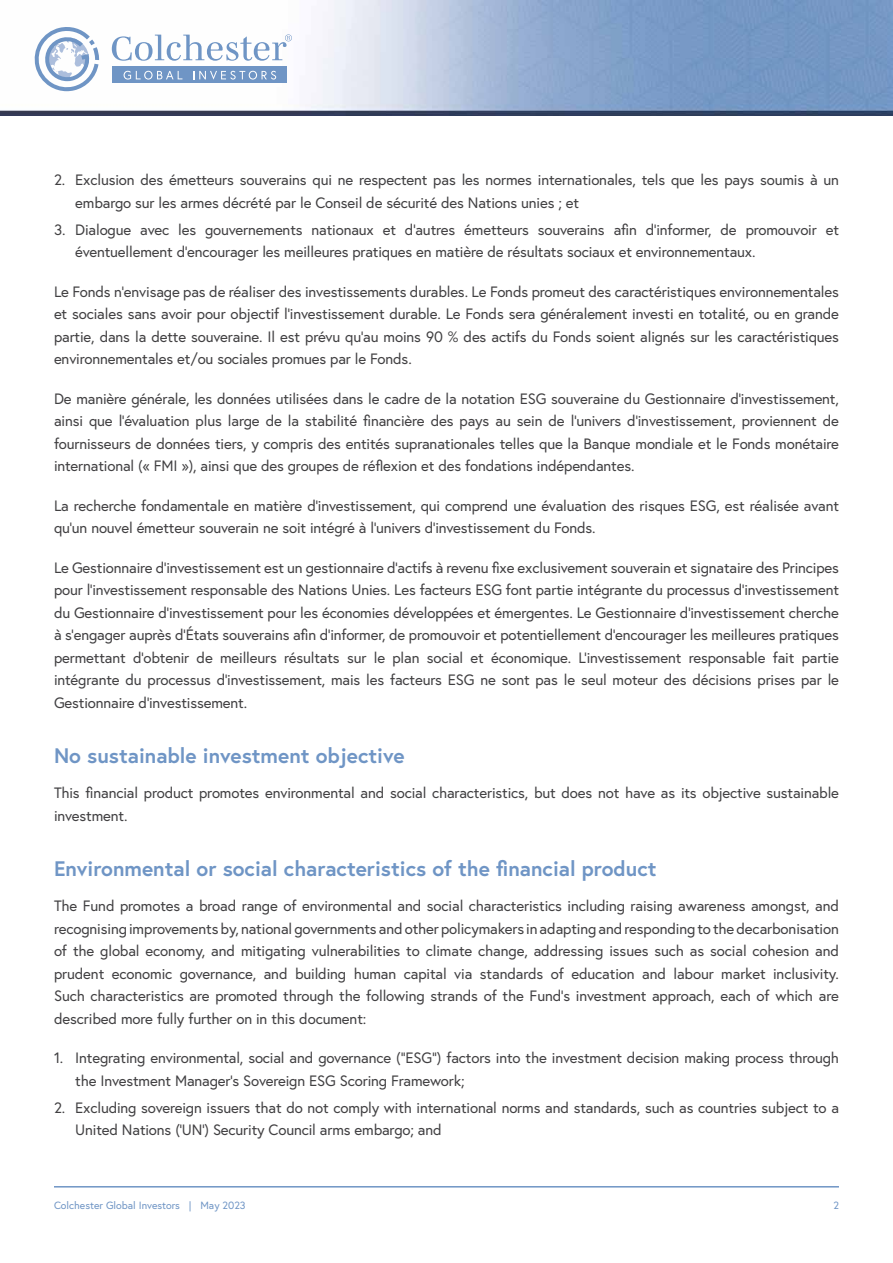
<style>
.page{position:relative;width:893px;height:1263px;background:#fff}
.page>*{position:absolute;margin:0;border:0;box-sizing:border-box;transform-origin:0 0}
.t1{font:700 21px "Europa";color:#6f95c5}
.t2{font:15px/22.5px "Europa";letter-spacing:-.01em;color:#414042}
.t3{font:10.5px "Europa";color:#6f95c5}
</style>
<div class="page">
<hr style="left:54px;top:1186px;width:785px;height:1px;background:#6f95c5">
<img style="left:0;top:0;width:893px;height:115px">
<div style="left:112px;top:67px;width:175px;height:16px;background:#6f95c5"></div>
<svg style="left:35px;top:27px;width:64px;height:64px"></svg>
<svg style="left:124px;top:71px;width:58px;height:9px"></svg>
<svg style="left:193px;top:71px;width:83px;height:9px"></svg>
<svg style="left:112px;top:34px;width:180px;height:27px"></svg>
<p class="t2" style="left:75px;top:169px;width:765px;text-indent:-21px">2. Exclusion des émetteurs souverains qui ne respectent pas les normes internationales, tels que les pays soumis à un embargo sur les armes décrété par le Conseil de sécurité des Nations unies ; et</p>
<p class="t2" style="left:75px;top:218px;width:765px;text-indent:-21px">3. Dialogue avec les gouvernements nationaux et d’autres émetteurs souverains afin d’informer, de promouvoir et éventuellement d’encourager les meilleures pratiques en matière de résultats sociaux et environnementaux.</p>
<p class="t2" style="left:54px;top:280px;width:786px;text-align:justify">Le Fonds n’envisage pas de réaliser des investissements durables. Le Fonds promeut des caractéristiques environnementales et sociales sans avoir pour objectif l’investissement durable. Le Fonds sera généralement investi en totalité, ou en grande partie, dans la dette souveraine. Il est prévu qu’au moins 90 % des actifs du Fonds soient alignés sur les caractéristiques environnementales et/ou sociales promues par le Fonds.</p>
<p class="t2" style="left:54px;top:387px;width:787px;text-align:justify">De manière générale, les données utilisées dans le cadre de la notation ESG souveraine du Gestionnaire d’investissement, ainsi que l’évaluation plus large de la stabilité financière des pays au sein de l’univers d’investissement, proviennent de fournisseurs de données tiers, y compris des entités supranationales telles que la Banque mondiale et le Fonds monétaire international (« FMI »), ainsi que des groupes de réflexion et des fondations indépendantes.</p>
<p class="t2" style="left:54px;top:494px;width:786px">La recherche fondamentale en matière d’investissement, qui comprend une évaluation des risques ESG, est réalisée avant qu’un nouvel émetteur souverain ne soit intégré à l’univers d’investissement du Fonds.</p>
<p class="t2" style="left:54px;top:556px;width:787px;text-align:justify">Le Gestionnaire d’investissement est un gestionnaire d’actifs à revenu fixe exclusivement souverain et signataire des Principes pour l’investissement responsable des Nations Unies. Les facteurs ESG font partie intégrante du processus d’investissement du Gestionnaire d’investissement pour les économies développées et émergentes. Le Gestionnaire d’investissement cherche à s’engager auprès d’États souverains afin d’informer, de promouvoir et potentiellement d’encourager les meilleures pratiques permettant d’obtenir de meilleurs résultats sur le plan social et économique. L’investissement responsable fait partie intégrante du processus d’investissement, mais les facteurs ESG ne sont pas le seul moteur des décisions prises par le Gestionnaire d’investissement.</p>
<h1 class="t1" style="left:54px;top:741px;width:352px">No sustainable investment objective</h1>
<p class="t2" style="left:54px;top:781px;width:787px">This financial product promotes environmental and social characteristics, but does not have as its objective sustainable investment.</p>
<h1 class="t1" style="left:54px;top:854px;width:604px">Environmental or social characteristics of the financial product</h1>
<p class="t2" style="left:54px;top:894px;width:786px;text-align:justify">The Fund promotes a broad range of environmental and social characteristics including raising awareness amongst, and recognising improvements by, national governments and other policymakers in adapting and responding to the decarbonisation of the global economy, and mitigating vulnerabilities to climate change, addressing issues such as social cohesion and prudent economic governance, and building human capital via standards of education and labour market inclusivity.<br>Such characteristics are promoted through the following strands of the Fund’s investment approach, each of which are described more fully further on in this document:</p>
<p class="t2" style="left:75px;top:1046px;width:765px;text-indent:-21px">1. Integrating environmental, social and governance (“ESG”) factors into the investment decision making process through the Investment Manager’s Sovereign ESG Scoring Framework;</p>
<p class="t2" style="left:75px;top:1096px;width:765px;text-indent:-21px">2. Excluding sovereign issuers that do not comply with international norms and standards, such as countries subject to a<br>United Nations (‘UN’) Security Council arms embargo; and</p>
<p class="t3" style="left:54px;top:1198px;width:193px">Colchester Global Investors | May 2023</p>
<p class="t3" style="left:833px;top:1198px;width:7px">2</p>
</div>
